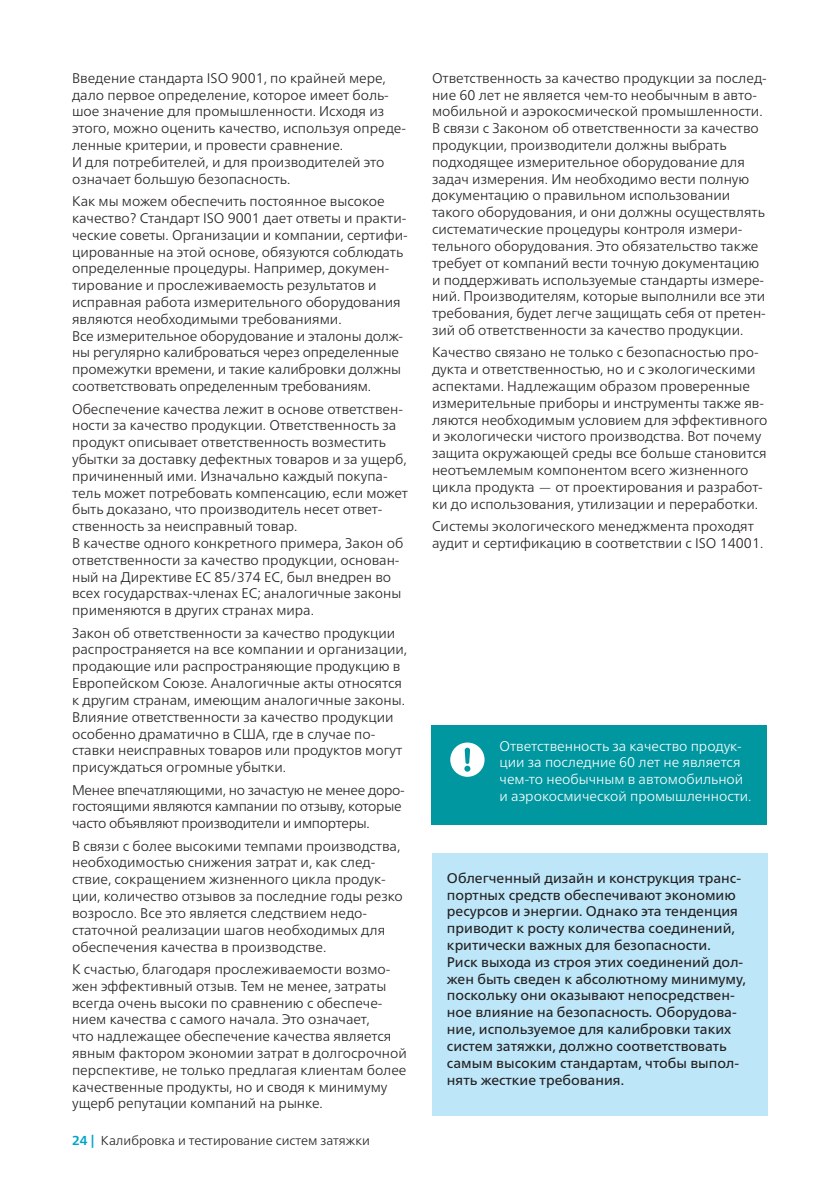
<style>
.page{position:relative;width:840px;height:1191px;background:#fff}
.page>*{position:absolute;margin:0;border:0;box-sizing:border-box;transform-origin:0 0}
.t1{font:300 14px/16.8px "Neue Frutiger World";color:#231f20}
.t2{font:14px/16.8px "Neue Frutiger World";color:#231f20}
.t3{font:300 14px/16.8px "Neue Frutiger World";letter-spacing:-.02em;color:#231f20}
.t4{font:300 14px/16.8px "Neue Frutiger World";color:#fff}
.t5{font:300 13px "Neue Frutiger World";color:#231f20}
.s1{font-weight:700;color:#00a4ca}
</style>
<div class="page">
<div style="left:432px;top:853px;width:335px;height:263px;background:#bde7f8"></div>
<div style="left:431px;top:725px;width:336px;height:99px;background:#0097a0"></div>
<div style="left:450px;top:742px;width:34px;height:35px;background:#fff;border-radius:50%"></div>
<svg style="left:464px;top:747px;width:6px;height:24px"></svg>
<p class="t1" style="left:72px;top:70px;width:335px">Введение стандарта ISO 9001, по крайней мере, дало первое определение, которое имеет боль&shy;шое значение для промышленности. Исходя из этого, можно оценить качество, используя опреде&shy;ленные критерии, и провести сравнение.<br>И для потребителей, и для производителей это означает большую безопасность.</p>
<p class="t1" style="left:72px;top:193px;width:337px">Как мы можем обеспечить постоянное высокое качество? Стандарт ISO 9001 дает ответы и практи&shy;ческие советы. Организации и компании, сертифи&shy;цированные на этой основе, обязуются соблюдать определенные процедуры. Например, докумен&shy;тирование и прослеживаемость результатов и исправная работа измерительного оборудования являются необходимыми требованиями.<br>Все измерительное оборудование и эталоны долж&shy;ны регулярно калиброваться через определенные промежутки времени, и такие калибровки должны соответствовать определенным требованиям.</p>
<p class="t1" style="left:72px;top:400px;width:337px">Обеспечение качества лежит в основе ответствен&shy;ности за качество продукции. Ответственность за продукт описывает ответственность возместить убытки за доставку дефектных товаров и за ущерб, причиненный ими. Изначально каждый покупа&shy;тель может потребовать компенсацию, если может быть доказано, что производитель несет ответ&shy;ственность за неисправный товар.<br>В качестве одного конкретного примера, Закон об ответственности за качество продукции, основан&shy;ный на Директиве ЕС 85/374 ЕС, был внедрен во всех государствах-членах ЕС; аналогичные законы применяются в других странах мира.</p>
<p class="t1" style="left:72px;top:624px;width:336px">Закон об ответственности за качество продукции распространяется на все компании и организации, продающие или распространяющие продукцию в Европейском Союзе. Аналогичные акты относятся к другим странам, имеющим аналогичные законы.<br>Влияние ответственности за качество продукции особенно драматично в США, где в случае по&shy;ставки неисправных товаров или продуктов могут присуждаться огромные убытки.</p>
<p class="t3" style="left:72px;top:781px;width:334px">Менее впечатляющими, но зачастую не менее доро&shy;гостоящими являются кампании по отзыву, которые часто объявляют производители и импортеры.</p>
<p class="t1" style="left:72px;top:837px;width:332px">В связи с более высокими темпами производства, необходимостью снижения затрат и, как след&shy;ствие, сокращением жизненного цикла продук&shy;ции, количество отзывов за последние годы резко возросло. Все это является следствием недо&shy;статочной реализации шагов необходимых для обеспечения качества в производстве.</p>
<p class="t1" style="left:72px;top:960px;width:336px">К счастью, благодаря прослеживаемости возмо&shy;жен эффективный отзыв. Тем не менее, затраты всегда очень высоки по сравнению с обеспече&shy;нием качества с самого начала. Это означает,<br>что надлежащее обеспечение качества является явным фактором экономии затрат в долгосрочной перспективе, не только предлагая клиентам более качественные продукты, но и сводя к минимуму ущерб репутации компаний на рынке.</p>
<p class="t5" style="left:72px;top:1130px;width:299px"><span class="s1">24 |</span> Калибровка и тестирование систем затяжки</p>
<p class="t1" style="left:432px;top:70px;width:336px">Ответственность за качество продукции за послед&shy;ние 60 лет не является чем-то необычным в авто&shy;мобильной и аэрокосмической промышленности.<br>В связи с Законом об ответственности за качество продукции, производители должны выбрать подходящее измерительное оборудование для задач измерения. Им необходимо вести полную документацию о правильном использовании такого оборудования, и они должны осуществлять систематические процедуры контроля измери&shy;тельного оборудования. Это обязательство также требует от компаний вести точную документацию и поддерживать используемые стандарты измере&shy;ний. Производителям, которые выполнили все эти требования, будет легче защищать себя от претен&shy;зий об ответственности за качество продукции.</p>
<p class="t1" style="left:432px;top:344px;width:337px">Качество связано не только с безопасностью про&shy;дукта и ответственностью, но и с экологическими аспектами. Надлежащим образом проверенные измерительные приборы и инструменты также яв&shy;ляются необходимым условием для эффективного и экологически чистого производства. Вот почему защита окружающей среды все больше становится неотъемлемым компонентом всего жизненного цикла продукта — от проектирования и разработ&shy;ки до использования, утилизации и переработки.</p>
<p class="t1" style="left:432px;top:518px;width:332px">Системы экологического менеджмента проходят аудит и сертификацию в соответствии с ISO 14001.</p>
<p class="t4" style="left:499px;top:737px;width:253px">Ответственность за качество продук&shy;ции за последние 60 лет не является чем-то необычным в автомобильной и аэрокосмической промышленности.</p>
<p class="t2" style="left:446px;top:869px;width:300px">Облегченный дизайн и конструкция транс&shy;портных средств обеспечивают экономию ресурсов и энергии. Однако эта тенденция приводит к росту количества соединений, критически важных для безопасности.<br>Риск выхода из строя этих соединений дол&shy;жен быть сведен к абсолютному минимуму, поскольку они оказывают непосредствен&shy;ное влияние на безопасность. Оборудова&shy;ние, используемое для калибровки таких систем затяжки, должно соответствовать самым высоким стандартам, чтобы выпол&shy;нять жесткие требования.</p>
</div>
